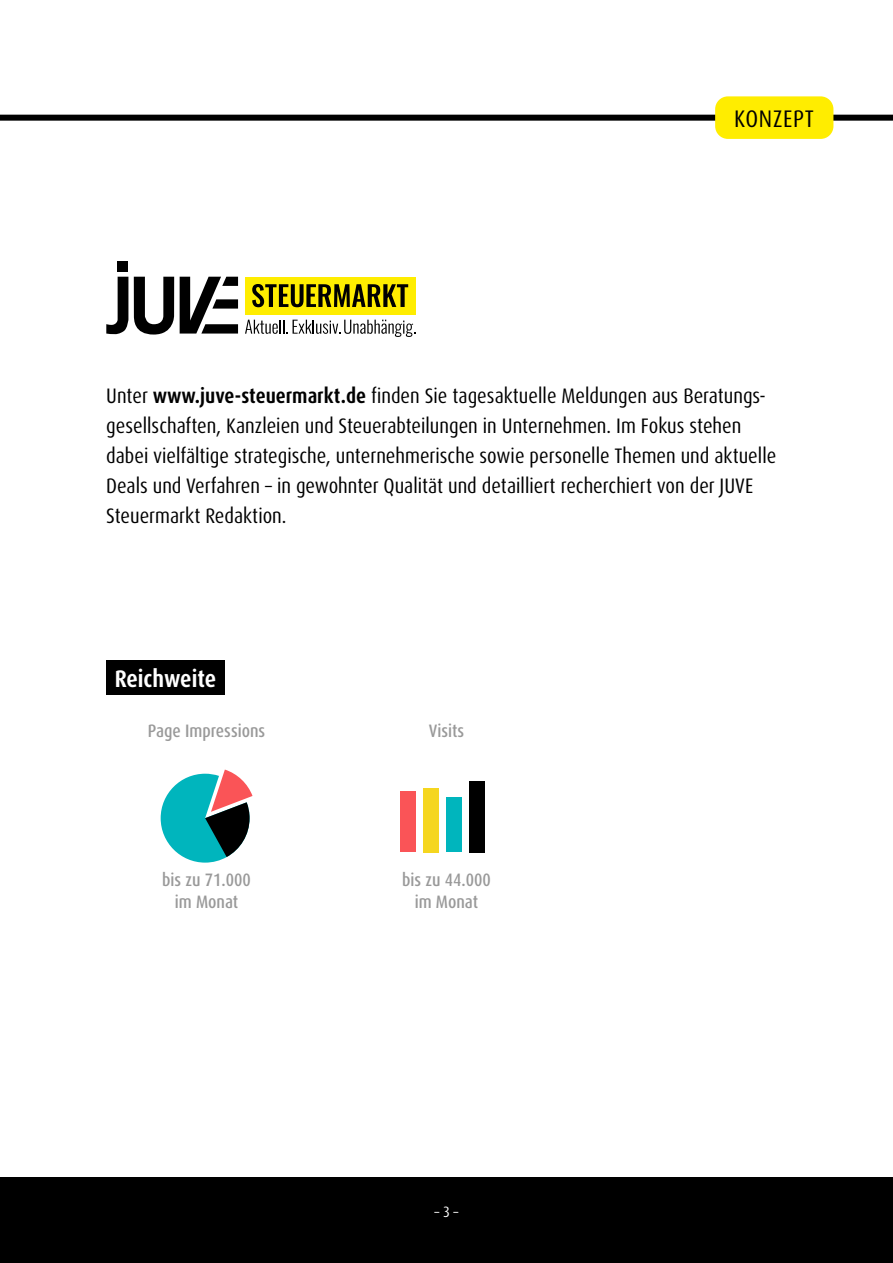
<style>
.page{position:relative;width:893px;height:1263px;background:#fff}
.page>*{position:absolute;margin:0;border:0;box-sizing:border-box;transform-origin:0 0}
.t1{font:700 condensed 24px "Dax OT";color:#fff}
.t2{font:condensed 24px "Dax OT";letter-spacing:.03em;color:#000}
.t3{font:condensed 21px/30px "Dax OT";color:#000}
.t4{font:500 condensed 18px/21.6px "Dax OT";color:#999;text-align:center}
.t5{font:condensed 15px "Dax OT";color:#fff}
.s1{font-weight:700}
</style>
<div class="page">
<div style="left:0;top:1178px;width:893px;height:85px;background:#000"></div>
<div style="left:106px;top:660px;width:119px;height:34px;background:#000"></div>
<svg style="left:161px;top:769px;width:91px;height:94px"></svg>
<div style="left:401px;top:791px;width:15px;height:61px;background:#fa5457"></div>
<div style="left:424px;top:788px;width:15px;height:64px;background:#f5d61f"></div>
<div style="left:446px;top:797px;width:15px;height:55px;background:#00b5bd"></div>
<div style="left:469px;top:781px;width:15px;height:71px;background:#000"></div>
<div style="left:0;top:115px;width:893px;height:6px;background:#000"></div>
<div style="left:715px;top:96px;width:118px;height:43px;background:#ffed00;border-radius:13px"></div>
<div style="left:118px;top:261px;width:10px;height:11px;background:#000"></div>
<svg style="left:106px;top:277px;width:22px;height:58px"></svg>
<svg style="left:134px;top:277px;width:40px;height:58px"></svg>
<svg style="left:180px;top:277px;width:58px;height:57px"></svg>
<div style="left:245px;top:277px;width:170px;height:37px;background:#ffed00"></div>
<svg style="left:252px;top:284px;width:156px;height:23px"></svg>
<svg style="left:245px;top:320px;width:170px;height:17px"></svg>
<p class="t2" style="left:734px;top:103px;width:81px">KONZEPT</p>
<p class="t3" style="left:106px;top:381px;width:672px">Unter <span class="s1">www.juve-steuermarkt.de</span> finden Sie tagesaktuelle Meldungen aus Beratungs&shy;gesellschaften, Kanzleien und Steuerabteilungen in Unternehmen. Im Fokus stehen dabei vielfältige strategische, unternehmerische sowie personelle Themen und aktuelle Deals und Verfahren – in gewohnter Qualität und detailliert recherchiert von der JUVE Steuermarkt Redaktion.</p>
<p class="t1" style="left:115px;top:663px;width:103px">Reichweite</p>
<p class="t4" style="left:148px;top:720px;width:119px">Page Impressions</p>
<p class="t4" style="left:162px;top:869px;width:90px">bis zu 71.000 im Monat</p>
<p class="t4" style="left:429px;top:720px;width:37px">Visits</p>
<p class="t4" style="left:402px;top:869px;width:90px">bis zu 44.000 im Monat</p>
<p class="t5" style="left:435px;top:1202px;width:25px">– 3 –</p>
</div>
